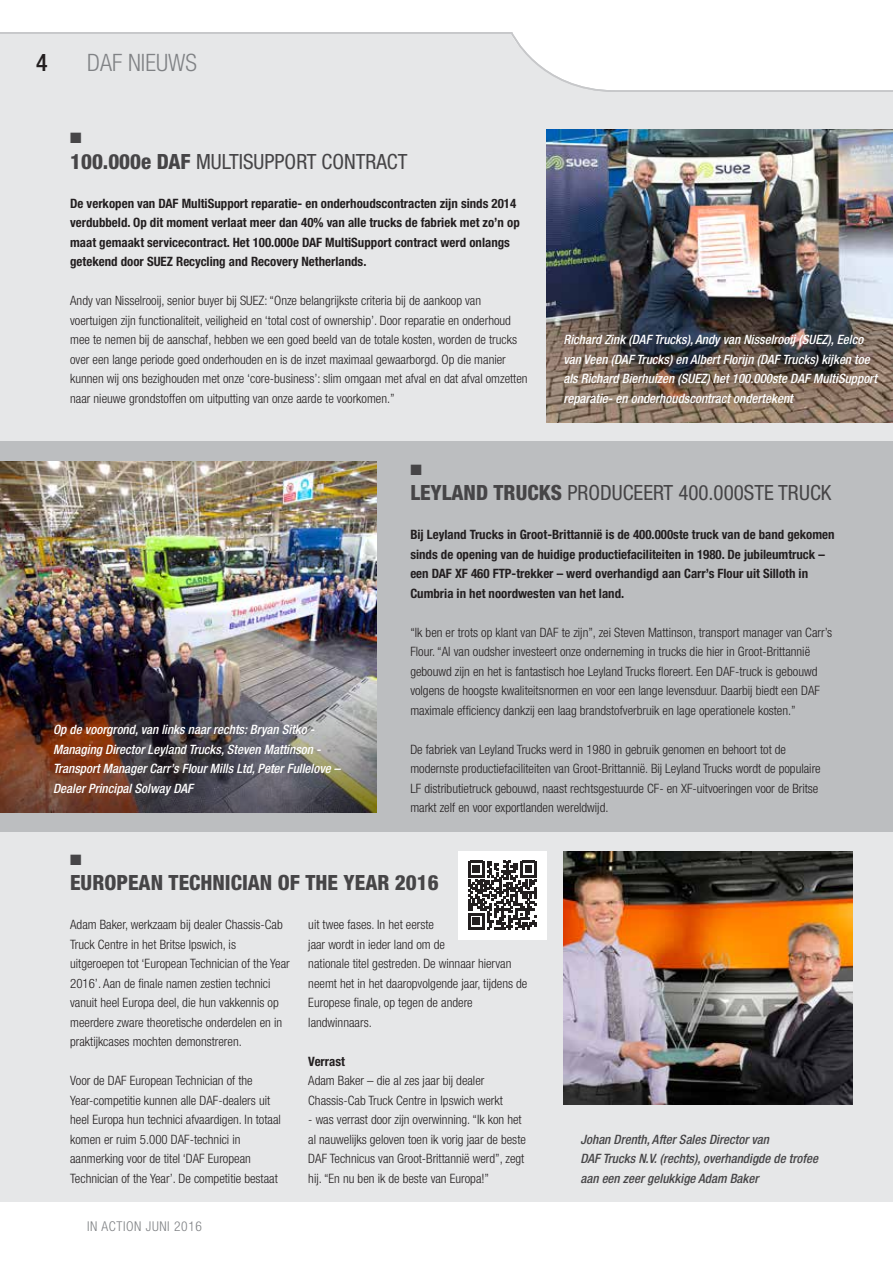
<style>
.page{position:relative;width:893px;height:1263px;background:#fff}
.page>*{position:absolute;margin:0;border:0;box-sizing:border-box;transform-origin:0 0}
.t1{font:300 condensed 24px "Helvetica Neue LT Pro";color:#808285}
.t2{font:500 condensed 24px "Helvetica Neue LT Pro";color:#231f20}
.t3{font:condensed 21px "Helvetica Neue LT Pro";color:#464547}
.t4{font:800 condensed 21px "Helvetica Neue LT Pro";color:#464547}
.t5{font:15px "Zapf Dingbats ITC";color:#464547}
.t6{font:300 condensed 13.5px "Helvetica Neue LT Pro";letter-spacing:.045em;color:#808285}
.t7{font:300 condensed 12.9px/19.5px "Helvetica Neue LT Pro";color:#231f20}
.t8{font:700 condensed 12.9px/19.5px "Helvetica Neue LT Pro";color:#231f20}
.t9{font:italic 500 condensed 12.9px/19.5px "Helvetica Neue LT Pro";color:#fff}
.t10{font:italic 500 condensed 12.9px/19.5px "Helvetica Neue LT Pro";color:#464547}
.s1{font-weight:800}
</style>
<div class="page">
<div style="left:0;top:90px;width:893px;height:1112px;background:#e6e7e8"></div>
<img style="left:563px;top:851px;width:290px;height:254px">
<img style="left:546px;top:130px;width:347px;height:292px">
<div style="left:0;top:442px;width:893px;height:390px;background:#bcbec0"></div>
<img style="left:0;top:461px;width:376px;height:205px">
<img style="left:0;top:666px;width:376px;height:146px">
<svg style="left:0;top:32px;width:893px;height:60px"></svg>
<div style="left:458px;top:851px;width:88px;height:88px;background:#fff"></div>
<svg style="left:468px;top:861px;width:69px;height:69px"></svg>
<h1 class="t2" style="left:36px;top:48px;width:13px">4</h1>
<h1 class="t1" style="left:87px;top:49px;width:111px">DAF NIEUWS</h1>
<p class="t5" style="left:70px;top:131px;width:13px">■</p>
<h2 class="t3" style="left:70px;top:149px;width:339px"><span class="s1">100.000e DAF</span> MULTISUPPORT CONTRACT</h2>
<p class="t8" style="left:70px;top:193px;width:451px">De verkopen van DAF MultiSupport reparatie- en onderhoudscontracten zijn sinds 2014 verdubbeld. Op dit moment verlaat meer dan 40% van alle trucks de fabriek met zo’n op maat gemaakt servicecontract. Het 100.000e DAF MultiSupport contract werd onlangs getekend door SUEZ Recycling and Recovery Netherlands.</p>
<p class="t7" style="left:70px;top:291px;width:459px">Andy van Nisselrooij, senior buyer bij SUEZ: “Onze belangrijkste criteria bij de aankoop van voertuigen zijn functionaliteit, veiligheid en ‘total cost of ownership’. Door reparatie en onderhoud mee te nemen bij de aanschaf, hebben we een goed beeld van de totale kosten, worden de trucks over een lange periode goed onderhouden en is de inzet maximaal gewaarborgd. Op die manier kunnen wij ons bezighouden met onze ‘core-business’: slim omgaan met afval en dat afval omzetten naar nieuwe grondstoffen om uitputting van onze aarde te voorkomen.”</p>
<p class="t9" style="left:563px;top:330px;width:315px">Richard Zink (DAF Trucks), Andy van Nisselrooij (SUEZ), Eelco van Veen (DAF Trucks) en Albert Florijn (DAF Trucks) kijken toe als Richard Bierhuizen (SUEZ) het 100.000ste DAF MultiSupport reparatie- en onderhoudscontract ondertekent</p>
<p class="t9" style="left:53px;top:720px;width:289px">Op de voorgrond, van links naar rechts: Bryan Sitko - Managing Director Leyland Trucks, Steven Mattinson - Transport Manager Carr’s Flour Mills Ltd, Peter Fullelove – Dealer Principal Solway DAF</p>
<p class="t5" style="left:410px;top:462px;width:13px">■</p>
<h2 class="t3" style="left:410px;top:480px;width:423px"><span class="s1">LEYLAND TRUCKS</span> PRODUCEERT 400.000STE TRUCK</h2>
<p class="t8" style="left:410px;top:525px;width:426px">Bij Leyland Trucks in Groot-Brittannië is de 400.000ste truck van de band gekomen sinds de opening van de huidige productiefaciliteiten in 1980. De jubileumtruck – een DAF XF 460 FTP-trekker – werd overhandigd aan Carr’s Flour uit Silloth in Cumbria in het noordwesten van het land.</p>
<p class="t7" style="left:410px;top:622px;width:423px">“Ik ben er trots op klant van DAF te zijn”, zei Steven Mattinson, transport manager van Carr’s Flour. “Al van oudsher investeert onze onderneming in trucks die hier in Groot-Brittannië gebouwd zijn en het is fantastisch hoe Leyland Trucks floreert. Een DAF-truck is gebouwd volgens de hoogste kwaliteitsnormen en voor een lange levensduur. Daarbij biedt een DAF maximale efficiency dankzij een laag brandstofverbruik en lage operationele kosten.”</p>
<p class="t7" style="left:410px;top:739px;width:412px">De fabriek van Leyland Trucks werd in 1980 in gebruik genomen en behoort tot de modernste productiefaciliteiten van Groot-Brittannië. Bij Leyland Trucks wordt de populaire LF distributietruck gebouwd, naast rechtsgestuurde CF- en XF-uitvoeringen voor de Britse markt zelf en voor exportlanden wereldwijd.</p>
<p class="t5" style="left:70px;top:852px;width:13px">■</p>
<h2 class="t4" style="left:70px;top:870px;width:370px">EUROPEAN TECHNICIAN OF THE YEAR 2016</h2>
<p class="t7" style="left:70px;top:915px;width:221px">Adam Baker, werkzaam bij dealer Chassis-Cab Truck Centre in het Britse Ipswich, is uitgeroepen tot ‘European Technician of the Year 2016’. Aan de finale namen zestien technici vanuit heel Europa deel, die hun vakkennis op meerdere zware theoretische onderdelen en in praktijkcases mochten demonstreren.</p>
<p class="t7" style="left:70px;top:1071px;width:212px">Voor de DAF European Technician of the Year-competitie kunnen alle DAF-dealers uit heel Europa hun technici afvaardigen. In totaal komen er ruim 5.000 DAF-technici in aanmerking voor de titel ‘DAF European Technician of the Year’. De competitie bestaat</p>
<p class="t7" style="left:308px;top:915px;width:221px">uit twee fases. In het eerste<br>jaar wordt in ieder land om de<br>nationale titel gestreden. De winnaar hiervan neemt het in het daaropvolgende jaar, tijdens de Europese finale, op tegen de andere landwinnaars.</p>
<p class="t8" style="left:308px;top:1051px;width:38px">Verrast</p>
<p class="t7" style="left:308px;top:1071px;width:196px">Adam Baker – die al zes jaar bij dealer<br>Chassis-Cab Truck Centre in Ipswich werkt</p>
<p class="t7" style="left:308px;top:1110px;width:219px">- was verrast door zijn overwinning. “Ik kon het al nauwelijks geloven toen ik vorig jaar de beste DAF Technicus van Groot-Brittannië werd”, zegt hij. “En nu ben ik de beste van Europa!”</p>
<p class="t6" style="left:87px;top:1219px;width:116px">IN ACTION JUNI 2016</p>
<p class="t10" style="left:580px;top:1129px;width:239px">Johan Drenth, After Sales Director van<br>DAF Trucks N.V. (rechts), overhandigde de trofee aan een zeer gelukkige Adam Baker</p>
</div>
